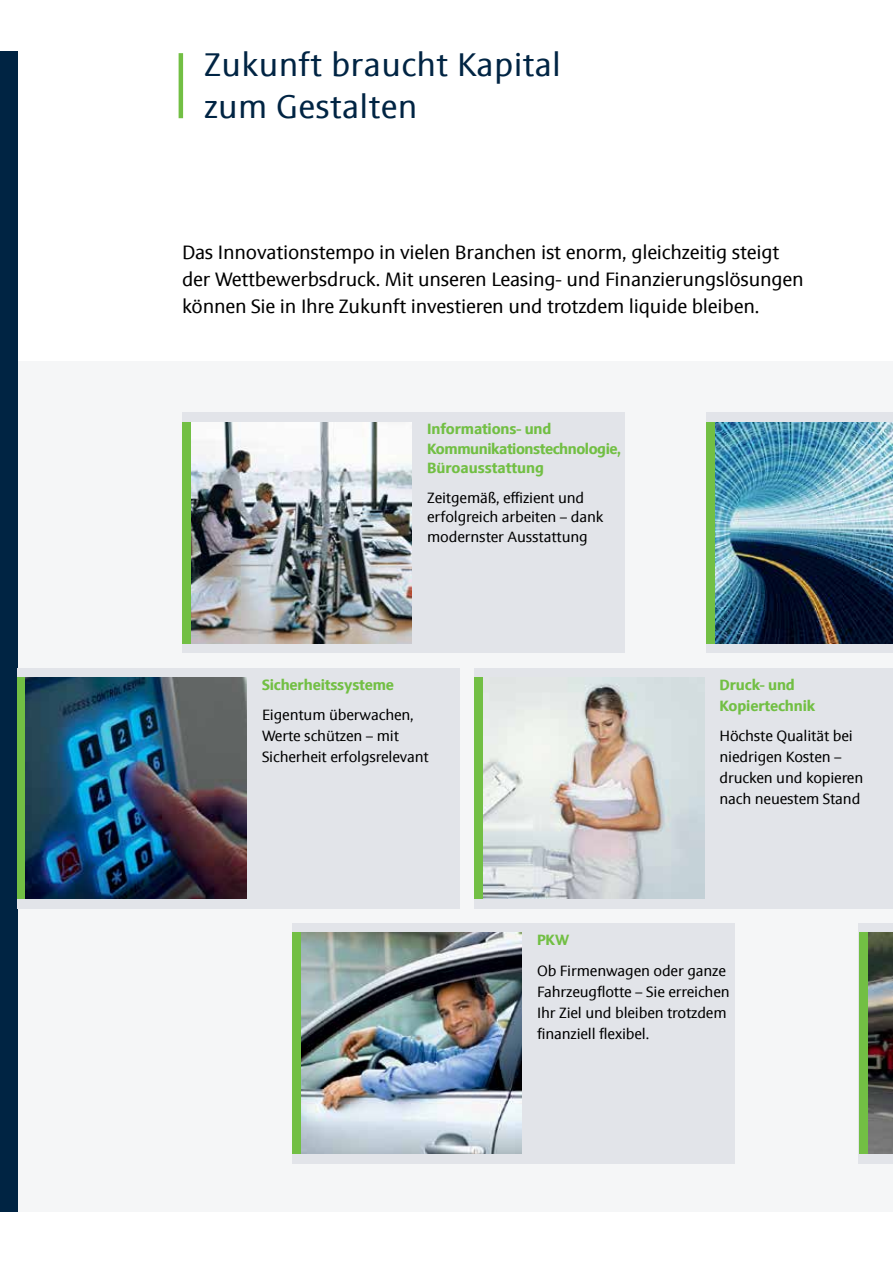
<style>
.page{position:relative;width:893px;height:1263px;background:#fff}
.page>*{position:absolute;margin:0;border:0;box-sizing:border-box;transform-origin:0 0}
.t1{font:33px/42px "Sinova Pro";letter-spacing:.01em;color:#002443}
.t2{font:19.5px/27px "Sinova Pro";letter-spacing:-.01em;color:#000}
.t3{font:15px/21px "Sinova Pro";letter-spacing:-.01em;color:#000}
.t4{font:700 15px/19.5px "Sinova Pro";letter-spacing:-.01em;color:#72bf44}
</style>
<div class="page">
<div style="left:0;top:361px;width:893px;height:851px;background:#f5f6f7"></div>
<div style="left:0;top:51px;width:17px;height:1161px;background:#002443"></div>
<hr style="left:179px;top:53px;width:4px;height:65px;background:#72bf44">
<div style="left:182px;top:412px;width:442px;height:241px;background:#e2e4e9"></div>
<img style="left:191px;top:422px;width:221px;height:221px">
<div style="left:182px;top:422px;width:9px;height:221px;background:#72bf44"></div>
<div style="left:707px;top:412px;width:186px;height:241px;background:#e2e4e9"></div>
<img style="left:715px;top:422px;width:178px;height:221px">
<div style="left:707px;top:422px;width:8px;height:221px;background:#72bf44"></div>
<div style="left:292px;top:923px;width:442px;height:241px;background:#e2e4e9"></div>
<img style="left:300px;top:933px;width:222px;height:221px">
<div style="left:292px;top:933px;width:8px;height:221px;background:#72bf44"></div>
<div style="left:859px;top:923px;width:34px;height:241px;background:#e2e4e9"></div>
<img style="left:867px;top:933px;width:26px;height:221px">
<div style="left:859px;top:933px;width:8px;height:221px;background:#72bf44"></div>
<div style="left:17px;top:668px;width:442px;height:241px;background:#e2e4e9"></div>
<div style="left:17px;top:677px;width:9px;height:222px;background:#72bf44"></div>
<img style="left:26px;top:677px;width:221px;height:222px">
<div style="left:474px;top:668px;width:419px;height:241px;background:#e2e4e9"></div>
<div style="left:474px;top:677px;width:9px;height:222px;background:#72bf44"></div>
<img style="left:483px;top:677px;width:221px;height:222px">
<h1 class="t1" style="left:204px;top:44px;width:358px">Zukunft braucht Kapital zum Gestalten</h1>
<h2 class="t2" style="left:182px;top:239px;width:623px">Das Innovationstempo in vielen Branchen ist enorm, gleichzeitig steigt der Wettbewerbsdruck. Mit unseren Leasing- und Finanzierungslösungen können Sie in Ihre Zukunft investieren und trotzdem liquide bleiben.</h2>
<p class="t4" style="left:427px;top:420px;width:195px">Informations- und<br>Kommunikationstechnologie,<br>Büroausstattung</p>
<p class="t3" style="left:427px;top:488px;width:178px;line-height:19.5px">Zeitgemäß, effizient und erfolgreich arbeiten – dank modernster Ausstattung</p>
<p class="t4" style="left:262px;top:675px;width:133px">Sicherheitssysteme</p>
<p class="t3" style="left:262px;top:705px;width:168px">Eigentum überwachen,<br>Werte schützen – mit<br>Sicherheit erfolgsrelevant</p>
<p class="t4" style="left:719px;top:674px;width:97px;line-height:21px">Druck- und<br>Kopiertechnik</p>
<p class="t3" style="left:719px;top:726px;width:145px">Höchste Qualität bei niedrigen Kosten – drucken und kopieren nach neuestem Stand</p>
<p class="t4" style="left:537px;top:930px;width:34px">PKW</p>
<p class="t3" style="left:537px;top:960px;width:194px">Ob Firmenwagen oder ganze<br>Fahrzeugflotte – Sie erreichen<br>Ihr Ziel und bleiben trotzdem finanziell flexibel.</p>
</div>
